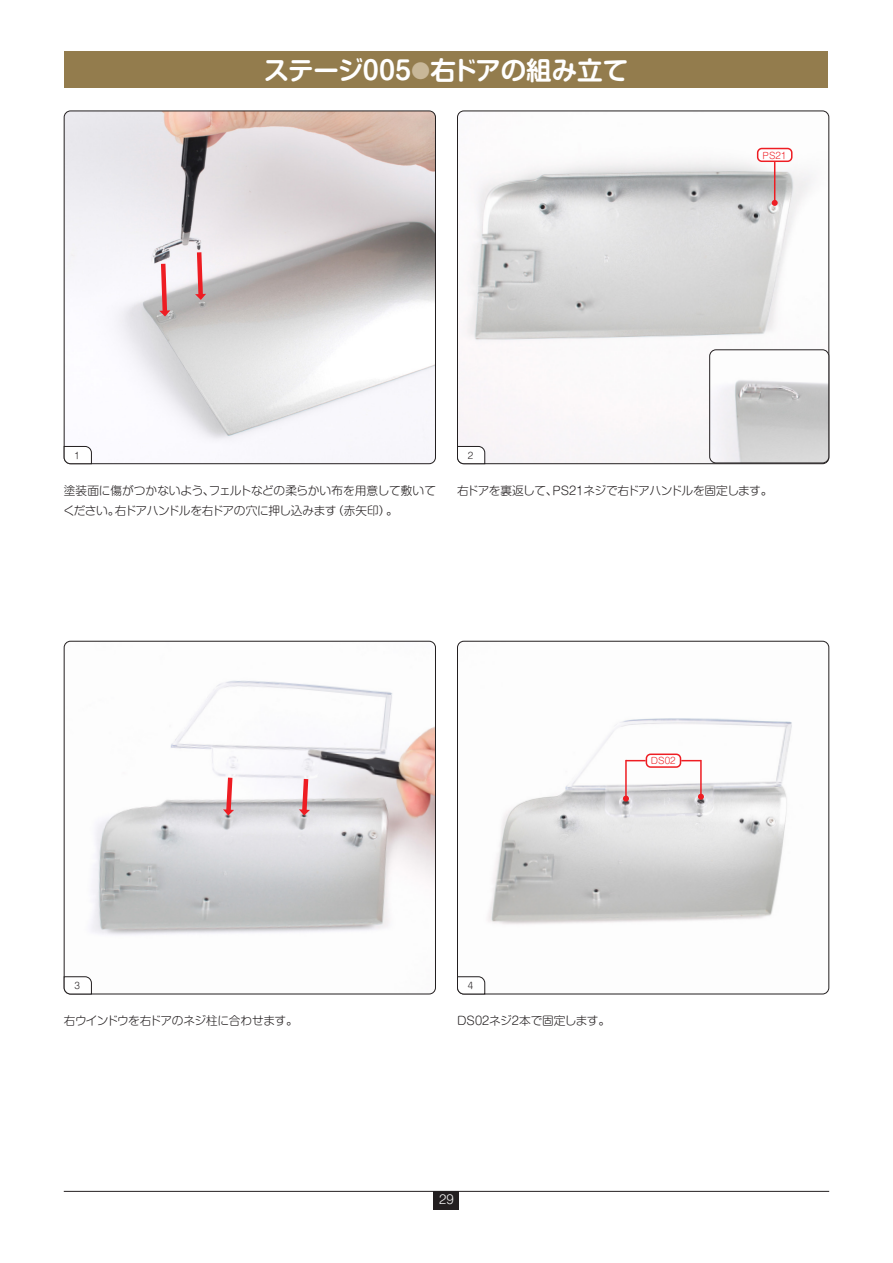
<style>
.page{position:relative;width:893px;height:1263px;background:#fff}
.page>*{position:absolute;margin:0;border:0;box-sizing:border-box;transform-origin:0 0}
.t1{font:700 25.5px "Shin M Go Pr 6 N De";letter-spacing:-.01em;color:#fff}
.t2{font:300 12px "Shin M Go Pr 6 N";color:#fff}
.Body_Copy{font:300 11.7px/20.2px "Shin M Go Pr 6";letter-spacing:-.005em;color:#231f20}
.Body_Copy-2{font:300 11.7px "Shin M Go Pr 6 N";letter-spacing:-.03em;color:#231f20}
.Body_Copy-3{font:300 11.7px "Shin M Go Pr 6 N";letter-spacing:-.01em;color:#231f20}
.t3{font:300 9px "Shin M Go Pr 6 N";color:#ee1d23}
.t4{font:300 9px "Shin M Go Pr 6 N";color:#231f20}
.s1{font-size:19.2px;color:#c8b798}
.s2{font-family:"Shin M Go Pr 6 N"}
</style>
<div class="page">
<hr style="left:64px;top:1191px;width:765px;height:1px;background:#231f20">
<div style="left:434px;top:1191px;width:25px;height:18px;background:#231f20"></div>
<div style="left:65px;top:51px;width:763px;height:37px;background:#937c4d"></div>
<img style="left:64px;top:111px;width:371px;height:353px">
<div style="left:64px;top:111px;width:372px;height:353px;border:1px solid #231f20;border-radius:6px"></div>
<img style="left:64px;top:641px;width:371px;height:353px">
<div style="left:64px;top:641px;width:372px;height:353px;border:1px solid #231f20;border-radius:6px"></div>
<img style="left:457px;top:111px;width:372px;height:353px">
<img style="left:457px;top:641px;width:372px;height:353px">
<div style="left:457px;top:641px;width:372px;height:353px;border:1px solid #231f20;border-radius:6px"></div>
<svg style="left:63px;top:446px;width:29px;height:18px"></svg>
<svg style="left:63px;top:976px;width:29px;height:19px"></svg>
<svg style="left:457px;top:446px;width:28px;height:18px"></svg>
<svg style="left:457px;top:976px;width:28px;height:19px"></svg>
<svg style="left:159px;top:259px;width:11px;height:57px"></svg>
<svg style="left:194px;top:248px;width:12px;height:52px"></svg>
<div style="left:758px;top:149px;width:34px;height:12px;background:#fff;border-radius:4px"></div>
<div style="left:757px;top:148px;width:35px;height:14px;border:2px solid #ee1d23;border-radius:4px"></div>
<hr style="left:774px;top:162px;width:1px;height:41px;background:#ee1d23">
<svg style="left:772px;top:200px;width:6px;height:6px"></svg>
<img style="left:710px;top:350px;width:119px;height:113px">
<div style="left:709px;top:349px;width:120px;height:114px;border:1px solid #231f20;border-radius:6px"></div>
<svg style="left:223px;top:773px;width:12px;height:42px"></svg>
<svg style="left:299px;top:774px;width:12px;height:41px"></svg>
<div style="left:646px;top:754px;width:34px;height:13px;background:#fff;border-radius:4px"></div>
<div style="left:646px;top:753px;width:35px;height:15px;border:2px solid #ee1d23;border-radius:4px"></div>
<hr style="left:700px;top:760px;width:2px;height:37px;background:#ee1d23">
<svg style="left:698px;top:794px;width:6px;height:6px"></svg>
<hr style="left:625px;top:760px;width:2px;height:38px;background:#ee1d23">
<svg style="left:623px;top:795px;width:6px;height:6px"></svg>
<svg style="left:627px;top:760px;width:19px;height:1px"></svg>
<svg style="left:681px;top:760px;width:19px;height:1px"></svg>
<p class="t4" style="left:75px;top:448px;width:7px">1</p>
<p class="t1" style="left:264px;top:49px;width:366px">ステージ005<span class="s1">●</span>右ドアの組み立て</p>
<p class="t4" style="left:468px;top:448px;width:7px">2</p>
<p class="t3" style="left:763px;top:148px;width:25px">PS21</p>
<p class="Body_Copy" style="left:63px;top:480px;width:374px">塗装面に傷がつかないよう、フェルトなどの柔らかい布を用意して敷いてください。<span class="s2">右ドアハンドルを右ドアの穴に押し込みます（赤矢印）。</span></p>
<p class="Body_Copy-2" style="left:457px;top:481px;width:317px">右ドアを裏返して、PS21ネジで右ドアハンドルを固定します。</p>
<p class="t4" style="left:75px;top:978px;width:7px">3</p>
<p class="Body_Copy-2" style="left:64px;top:1011px;width:236px">右ウインドウを右ドアのネジ柱に合わせます。</p>
<p class="t3" style="left:651px;top:754px;width:26px">DS02</p>
<p class="t4" style="left:468px;top:978px;width:7px">4</p>
<p class="Body_Copy-3" style="left:457px;top:1011px;width:155px">DS02ネジ2本で固定します。</p>
<p class="t2" style="left:439px;top:1189px;width:16px">29</p>
</div>
